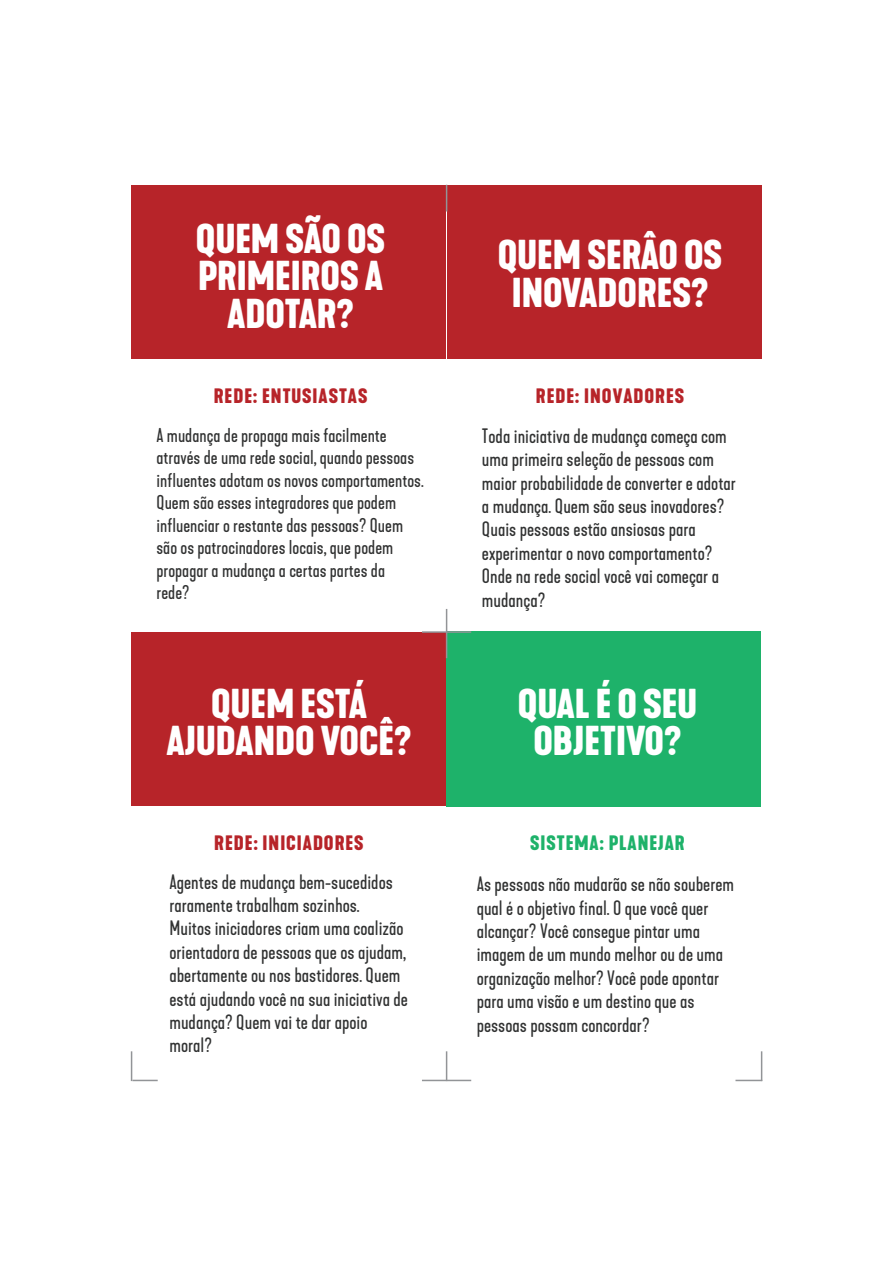
<style>
.page{position:relative;width:893px;height:1263px;background:#fff}
.page>*{position:absolute;margin:0;border:0;box-sizing:border-box;transform-origin:0 0}
.t1{font:700 39px/37.5px "Kapra Neue";color:#fff;text-align:center}
.t2{font:19.5px/23.4px "Kapra Neue";color:#313232}
.t3{font:700 19.5px "Kapra Neue";letter-spacing:.05em;color:#b72429}
.t4{font:700 19.5px "Kapra Neue";letter-spacing:.05em;color:#1eb26a}
.t5{font:18.75px/22.5px "Kapra Neue";color:#313232}
</style>
<div class="page">
<div style="left:446px;top:632px;width:314px;height:175px;background:#1eb26a"></div>
<div style="left:132px;top:185px;width:314px;height:174px;background:#b72429"></div>
<div style="left:447px;top:185px;width:314px;height:174px;background:#b72429"></div>
<div style="left:132px;top:632px;width:314px;height:174px;background:#b72429"></div>
<hr style="left:446px;top:609px;width:1px;height:49px;background:#929497">
<hr style="left:422px;top:631px;width:49px;height:2px;background:#929497">
<hr style="left:446px;top:1051px;width:1px;height:30px;background:#929497">
<hr style="left:422px;top:1080px;width:49px;height:1px;background:#929497">
<svg style="left:446px;top:185px;width:1px;height:26px"></svg>
<svg style="left:132px;top:1080px;width:26px;height:1px"></svg>
<svg style="left:735px;top:1080px;width:26px;height:1px"></svg>
<hr style="left:131px;top:1051px;width:1px;height:30px;background:#929497">
<hr style="left:761px;top:1051px;width:1px;height:30px;background:#929497">
<h1 class="t1" style="left:196px;top:221px;width:191px">QUEM SÃO OS<br>PRIMEIROS A<br>ADOTAR?</h1>
<p class="t3" style="left:214px;top:383px;width:155px">REDE: ENTUSIASTAS</p>
<p class="t5" style="left:156px;top:424px;width:269px">A mudança de propaga mais facilmente através de uma rede social, quando pessoas influentes adotam os novos comportamentos.<br>Quem são esses integradores que podem influenciar o restante das pessoas? Quem são os patrocinadores locais, que podem propagar a mudança a certas partes da<br>rede?</p>
<h1 class="t1" style="left:167px;top:686px;width:246px">QUEM ESTÁ<br>AJUDANDO VOCÊ?</h1>
<p class="t3" style="left:214px;top:830px;width:151px">REDE: INICIADORES</p>
<p class="t2" style="left:169px;top:870px;width:240px">Agentes de mudança bem-sucedidos raramente trabalham sozinhos.<br>Muitos iniciadores criam uma coalizão orientadora de pessoas que os ajudam, abertamente ou nos bastidores. Quem está ajudando você na sua iniciativa de mudança? Quem vai te dar apoio moral?</p>
<h1 class="t1" style="left:498px;top:237px;width:226px">QUEM SERÂO OS<br>INOVADORES?</h1>
<p class="t3" style="left:536px;top:383px;width:150px">REDE: INOVADORES</p>
<p class="t2" style="left:482px;top:424px;width:255px">Toda iniciativa de mudança começa com uma primeira seleção de pessoas com maior probabilidade de converter e adotar a mudança. Quem são seus inovadores?<br>Quais pessoas estão ansiosas para experimentar o novo comportamento?<br>Onde na rede social você vai começar a mudança?</p>
<h1 class="t1" style="left:518px;top:686px;width:181px">QUAL É O SEU<br>OBJETIVO?</h1>
<p class="t4" style="left:530px;top:830px;width:156px">SISTEMA: PLANEJAR</p>
<p class="t2" style="left:477px;top:873px;width:259px">As pessoas não mudarão se não souberem qual é o objetivo final. O que você quer alcançar? Você consegue pintar uma imagem de um mundo melhor ou de uma organização melhor? Você pode apontar para uma visão e um destino que as pessoas possam concordar?</p>
</div>
